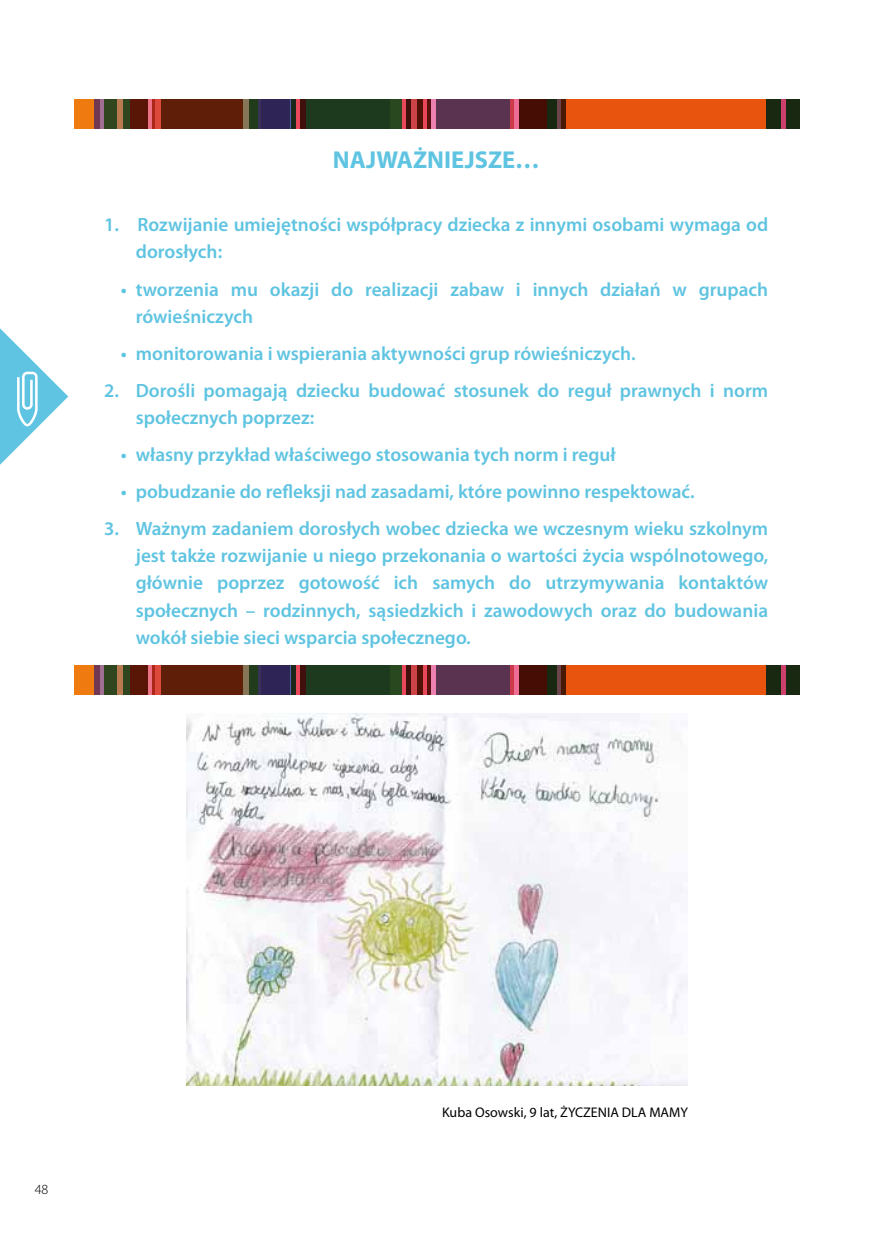
<style>
.page{position:relative;width:874px;height:1241px;background:#fff}
.page>*{position:absolute;margin:0;border:0;box-sizing:border-box;transform-origin:0 0}
.t1{font:700 24.5px "Myriad Pro";color:#5fc4e1}
.t2{font:600 19.25px/27.1px "Myriad Pro";color:#5fc4e1}
.t3{font:14px "Myriad Pro";color:#000}
.t4{font:300 14px "Myriad Pro";color:#000}
</style>
<div class="page">
<svg style="left:0;top:328px;width:68px;height:136px"></svg>
<div style="left:74px;top:99px;width:19px;height:30px;background:#ef7b10"></div>
<div style="left:93px;top:99px;width:6px;height:30px;background:#713852"></div>
<div style="left:99px;top:99px;width:6px;height:30px;background:#a07094"></div>
<div style="left:117px;top:99px;width:6px;height:30px;background:#bb7951"></div>
<div style="left:148px;top:99px;width:6px;height:30px;background:#ee7186"></div>
<div style="left:152px;top:99px;width:6px;height:30px;background:#ac271a"></div>
<div style="left:155px;top:99px;width:6px;height:30px;background:#dd493b"></div>
<div style="left:242px;top:99px;width:6px;height:30px;background:#867657"></div>
<hr style="left:289px;top:99px;width:2px;height:30px;background:#4f60a9">
<hr style="left:257px;top:99px;width:4px;height:30px;background:#393258">
<div style="left:261px;top:99px;width:29px;height:30px;background:#2e2456"></div>
<div style="left:519px;top:99px;width:28px;height:30px;background:#460d05"></div>
<div style="left:565px;top:99px;width:201px;height:30px;background:#e8530e"></div>
<div style="left:547px;top:99px;width:9px;height:30px;background:#182811"></div>
<div style="left:766px;top:99px;width:14px;height:30px;background:#182811"></div>
<div style="left:784px;top:99px;width:15px;height:30px;background:#182811"></div>
<div style="left:556px;top:99px;width:5px;height:30px;background:#6b434a"></div>
<svg style="left:780px;top:99px;width:4px;height:30px"></svg>
<hr style="left:561px;top:99px;width:4px;height:30px;background:#491903">
<div style="left:435px;top:99px;width:75px;height:30px;background:#5a3351"></div>
<div style="left:306px;top:99px;width:85px;height:30px;background:#1e3a1e"></div>
<div style="left:249px;top:99px;width:9px;height:30px;background:#213c1a"></div>
<div style="left:291px;top:99px;width:5px;height:30px;background:#1a2819"></div>
<hr style="left:296px;top:99px;width:4px;height:30px;background:#e9485b">
<div style="left:300px;top:99px;width:6px;height:30px;background:#40110c"></div>
<div style="left:401px;top:99px;width:5px;height:30px;background:#e9485b"></div>
<svg style="left:422px;top:99px;width:4px;height:30px"></svg>
<div style="left:426px;top:99px;width:5px;height:30px;background:#59110f"></div>
<hr style="left:431px;top:99px;width:4px;height:30px;background:#ec80b1">
<hr style="left:510px;top:99px;width:4px;height:30px;background:#cc3a4a">
<div style="left:514px;top:99px;width:5px;height:30px;background:#ed6d97"></div>
<div style="left:406px;top:99px;width:5px;height:30px;background:#40110c"></div>
<div style="left:411px;top:99px;width:6px;height:30px;background:#cd4448"></div>
<div style="left:417px;top:99px;width:5px;height:30px;background:#521007"></div>
<div style="left:390px;top:99px;width:11px;height:30px;background:#29481f"></div>
<div style="left:161px;top:99px;width:81px;height:30px;background:#5f1e08"></div>
<div style="left:104px;top:99px;width:13px;height:30px;background:#2f461e"></div>
<div style="left:129px;top:99px;width:19px;height:30px;background:#591607"></div>
<div style="left:123px;top:99px;width:6px;height:30px;background:#2f461e"></div>
<div style="left:74px;top:664px;width:19px;height:30px;background:#ef7b10"></div>
<div style="left:93px;top:664px;width:6px;height:30px;background:#713852"></div>
<div style="left:99px;top:664px;width:6px;height:30px;background:#a07094"></div>
<div style="left:117px;top:664px;width:6px;height:30px;background:#bb7951"></div>
<div style="left:148px;top:664px;width:6px;height:30px;background:#ee7186"></div>
<div style="left:152px;top:664px;width:6px;height:30px;background:#ac271a"></div>
<div style="left:155px;top:664px;width:6px;height:30px;background:#dd493b"></div>
<div style="left:242px;top:664px;width:6px;height:30px;background:#867657"></div>
<hr style="left:289px;top:664px;width:2px;height:30px;background:#4f60a9">
<hr style="left:257px;top:664px;width:4px;height:30px;background:#393258">
<div style="left:261px;top:664px;width:29px;height:30px;background:#2e2456"></div>
<div style="left:519px;top:664px;width:28px;height:30px;background:#460d05"></div>
<div style="left:565px;top:664px;width:201px;height:30px;background:#e8530e"></div>
<div style="left:547px;top:664px;width:9px;height:30px;background:#182811"></div>
<div style="left:766px;top:664px;width:14px;height:30px;background:#182811"></div>
<div style="left:784px;top:664px;width:15px;height:30px;background:#182811"></div>
<div style="left:556px;top:664px;width:5px;height:30px;background:#6b434a"></div>
<svg style="left:780px;top:665px;width:4px;height:29px"></svg>
<hr style="left:561px;top:664px;width:4px;height:30px;background:#491903">
<div style="left:435px;top:664px;width:75px;height:30px;background:#5a3351"></div>
<div style="left:306px;top:664px;width:85px;height:30px;background:#1e3a1e"></div>
<div style="left:249px;top:664px;width:9px;height:30px;background:#213c1a"></div>
<div style="left:291px;top:664px;width:5px;height:30px;background:#1a2819"></div>
<hr style="left:296px;top:664px;width:4px;height:30px;background:#e9485b">
<div style="left:300px;top:664px;width:6px;height:30px;background:#40110c"></div>
<div style="left:401px;top:664px;width:5px;height:30px;background:#e9485b"></div>
<svg style="left:422px;top:665px;width:4px;height:29px"></svg>
<div style="left:426px;top:664px;width:5px;height:30px;background:#59110f"></div>
<hr style="left:431px;top:664px;width:4px;height:30px;background:#ec80b1">
<hr style="left:510px;top:664px;width:4px;height:30px;background:#cc3a4a">
<div style="left:514px;top:664px;width:5px;height:30px;background:#ed6d97"></div>
<div style="left:406px;top:664px;width:5px;height:30px;background:#40110c"></div>
<div style="left:411px;top:664px;width:6px;height:30px;background:#cd4448"></div>
<div style="left:417px;top:664px;width:5px;height:30px;background:#521007"></div>
<div style="left:390px;top:664px;width:11px;height:30px;background:#29481f"></div>
<div style="left:161px;top:664px;width:81px;height:30px;background:#5f1e08"></div>
<div style="left:104px;top:664px;width:13px;height:30px;background:#2f461e"></div>
<div style="left:129px;top:664px;width:19px;height:30px;background:#591607"></div>
<div style="left:123px;top:664px;width:6px;height:30px;background:#2f461e"></div>
<img style="left:186px;top:713px;width:501px;height:372px">
<p class="t1" style="left:333px;top:144px;width:208px">NAJWAŻNIEJSZE…</p>
<p class="t2" style="left:136px;top:211px;width:633px;text-indent:-31px">1. Rozwijanie umiejętności współpracy dziecka z innymi osobami wymaga od dorosłych:</p>
<p class="t2" style="left:136px;top:275px;width:633px;text-indent:-15px">• tworzenia mu okazji do realizacji zabaw i innych działań w grupach rówieśniczych</p>
<p class="t2" style="left:121px;top:339px;width:516px">• monitorowania i wspierania aktywności grup rówieśniczych.</p>
<p class="t2" style="left:136px;top:376px;width:633px;text-indent:-31px">2. Dorośli pomagają dziecku budować stosunek do reguł prawnych i norm społecznych poprzez:</p>
<p class="t2" style="left:121px;top:440px;width:496px">• własny przykład właściwego stosowania tych norm i reguł</p>
<p class="t2" style="left:121px;top:477px;width:575px">• pobudzanie do refleksji nad zasadami, które powinno respektować.</p>
<p class="t2" style="left:136px;top:514px;width:633px;text-align:justify;text-indent:-31px">3. Ważnym zadaniem dorosłych wobec dziecka we wczesnym wieku szkolnym jest także rozwijanie u niego przekonania o wartości życia wspólnotowego, głównie poprzez gotowość ich samych do utrzymywania kontaktów społecznych – rodzinnych, sąsiedzkich i zawodowych oraz do budowania wokół siebie sieci wsparcia społecznego.</p>
<p class="t4" style="left:35px;top:1181px;width:15px">48</p>
<p class="t3" style="left:442px;top:1103px;width:247px">Kuba Osowski, 9 lat, ŻYCZENIA DLA MAMY</p>
</div>
